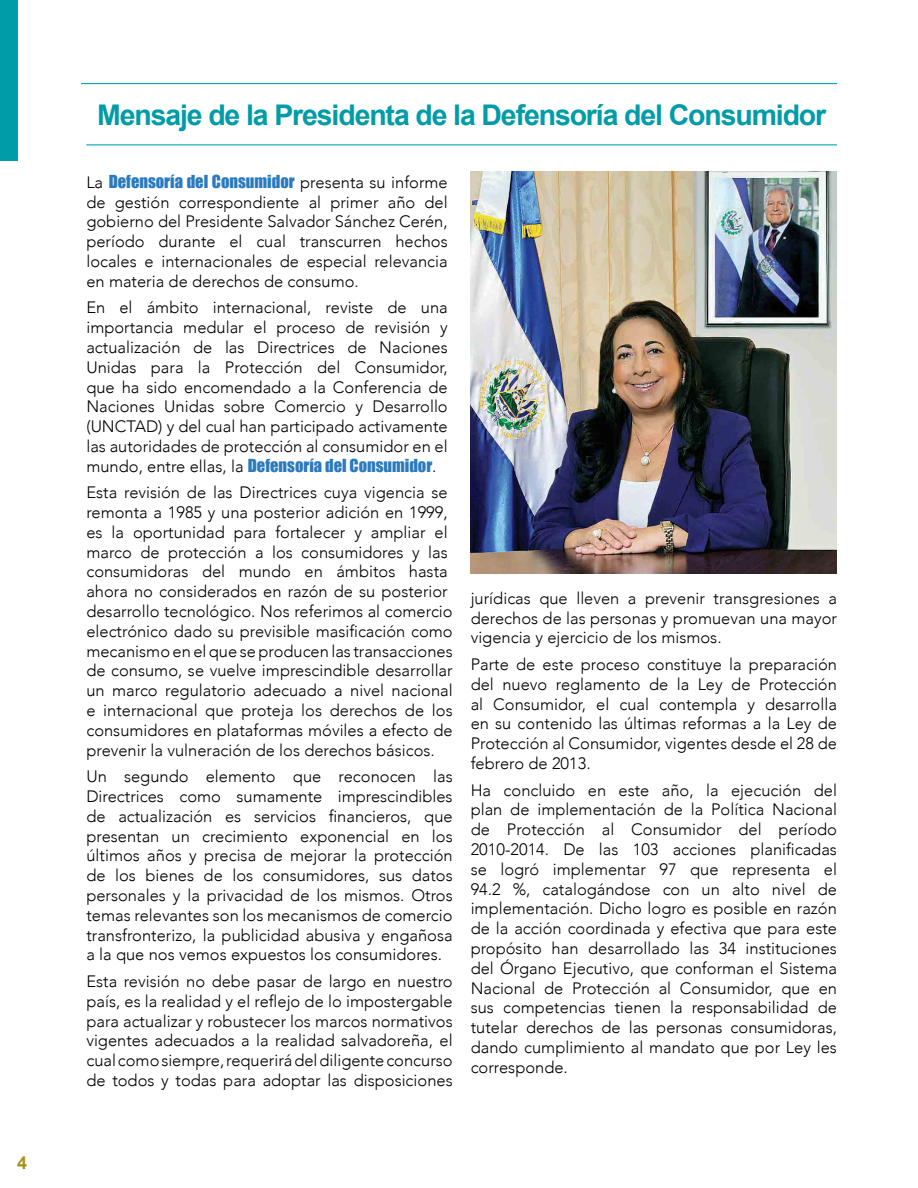
<style>
.page{position:relative;width:918px;height:1188px;background:#fff}
.page>*{position:absolute;margin:0;border:0;box-sizing:border-box;transform-origin:0 0}
.t1{font:700 28.5px "Arial";letter-spacing:-.04em;color:#009ca7}
.t2{font:700 18px "Arial";color:#a89319}
.t3{font:300 16.5px/19.8px "Avenir";color:#000;text-align:justify}
.t4{font:16.5px "Impact";color:#2a7abd}
.s1{font-family:"Avenir";font-weight:300;color:#000}
</style>
<div class="page">
<hr style="left:86px;top:144px;width:751px;height:1px;background:#00a9b4">
<hr style="left:81px;top:83px;width:756px;height:1px;background:#00a9b4">
<img style="left:471px;top:171px;width:366px;height:402px">
<div style="left:0;top:0;width:17px;height:161px;background:#009ca7"></div>
<p class="t2" style="left:17px;top:1151px;width:12px">4</p>
<h1 class="t1" style="left:97px;top:96px;width:731px">Mensaje de la Presidenta de la Defensoría del Consumidor</h1>
<p class="t4" style="left:86px;top:169px;width:363px"><span class="s1">La</span> Defensoría del Consumidor <span class="s1">presenta su informe</span></p>
<p class="t3" style="left:86px;top:192px;width:363px">de gestión correspondiente al primer año del gobierno del Presidente Salvador Sánchez Cerén, período durante el cual transcurren hechos locales e internacionales de especial relevancia en materia de derechos de consumo.</p>
<p class="t3" style="left:86px;top:298px;width:363px">En el ámbito internacional, reviste de una importancia medular el proceso de revisión y actualización de las Directrices de Naciones Unidas para la Protección del Consumidor, que ha sido encomendado a la Conferencia de Naciones Unidas sobre Comercio y Desarrollo (UNCTAD) y del cual han participado activamente las autoridades de protección al consumidor en el</p>
<p class="t4" style="left:86px;top:452px;width:352px"><span class="s1">mundo, entre ellas, la</span> Defensoría del Consumidor<span class="s1">.</span></p>
<p class="t3" style="left:86px;top:483px;width:368px;text-align:left">Esta revisión de las Directrices cuya vigencia se remonta a 1985 y una posterior adición en 1999, es la oportunidad para fortalecer y ampliar el marco de protección a los consumidores y las consumidoras del mundo en ámbitos hasta ahora no considerados en razón de su posterior desarrollo tecnológico. Nos referimos al comercio electrónico dado su previsible masificación como mecanismo en el que se producen las transacciones de consumo, se vuelve imprescindible desarrollar un marco regulatorio adecuado a nivel nacional e internacional que proteja los derechos de los consumidores en plataformas móviles a efecto de prevenir la vulneración de los derechos básicos.</p>
<p class="t3" style="left:86px;top:767px;width:368px">Un segundo elemento que reconocen las Directrices como sumamente imprescindibles de actualización es servicios financieros, que presentan un crecimiento exponencial en los últimos años y precisa de mejorar la protección de los bienes de los consumidores, sus datos personales y la privacidad de los mismos. Otros temas relevantes son los mecanismos de comercio transfronterizo, la publicidad abusiva y engañosa a la que nos vemos expuestos los consumidores.</p>
<p class="t3" style="left:86px;top:971px;width:368px">Esta revisión no debe pasar de largo en nuestro país, es la realidad y el reflejo de lo impostergable para actualizar y robustecer los marcos normativos vigentes adecuados a la realidad salvadoreña, el cual como siempre, requerirá del diligente concurso de todos y todas para adoptar las disposiciones</p>
<p class="t3" style="left:471px;top:588px;width:368px">jurídicas que lleven a prevenir transgresiones a derechos de las personas y promuevan una mayor vigencia y ejercicio de los mismos.</p>
<p class="t3" style="left:471px;top:654px;width:368px">Parte de este proceso constituye la preparación del nuevo reglamento de la Ley de Protección al Consumidor, el cual contempla y desarrolla en su contenido las últimas reformas a la Ley de Protección al Consumidor, vigentes desde el 28 de febrero de 2013.</p>
<p class="t3" style="left:471px;top:780px;width:368px">Ha concluido en este año, la ejecución del plan de implementación de la Política Nacional de Protección al Consumidor del período 2010-2014. De las 103 acciones planificadas se logró implementar 97 que representa el 94.2 %, catalogándose con un alto nivel de implementación. Dicho logro es posible en razón de la acción coordinada y efectiva que para este propósito han desarrollado las 34 instituciones del Órgano Ejecutivo, que conforman el Sistema Nacional de Protección al Consumidor, que en sus competencias tienen la responsabilidad de tutelar derechos de las personas consumidoras, dando cumplimiento al mandato que por Ley les corresponde.</p>
</div>
